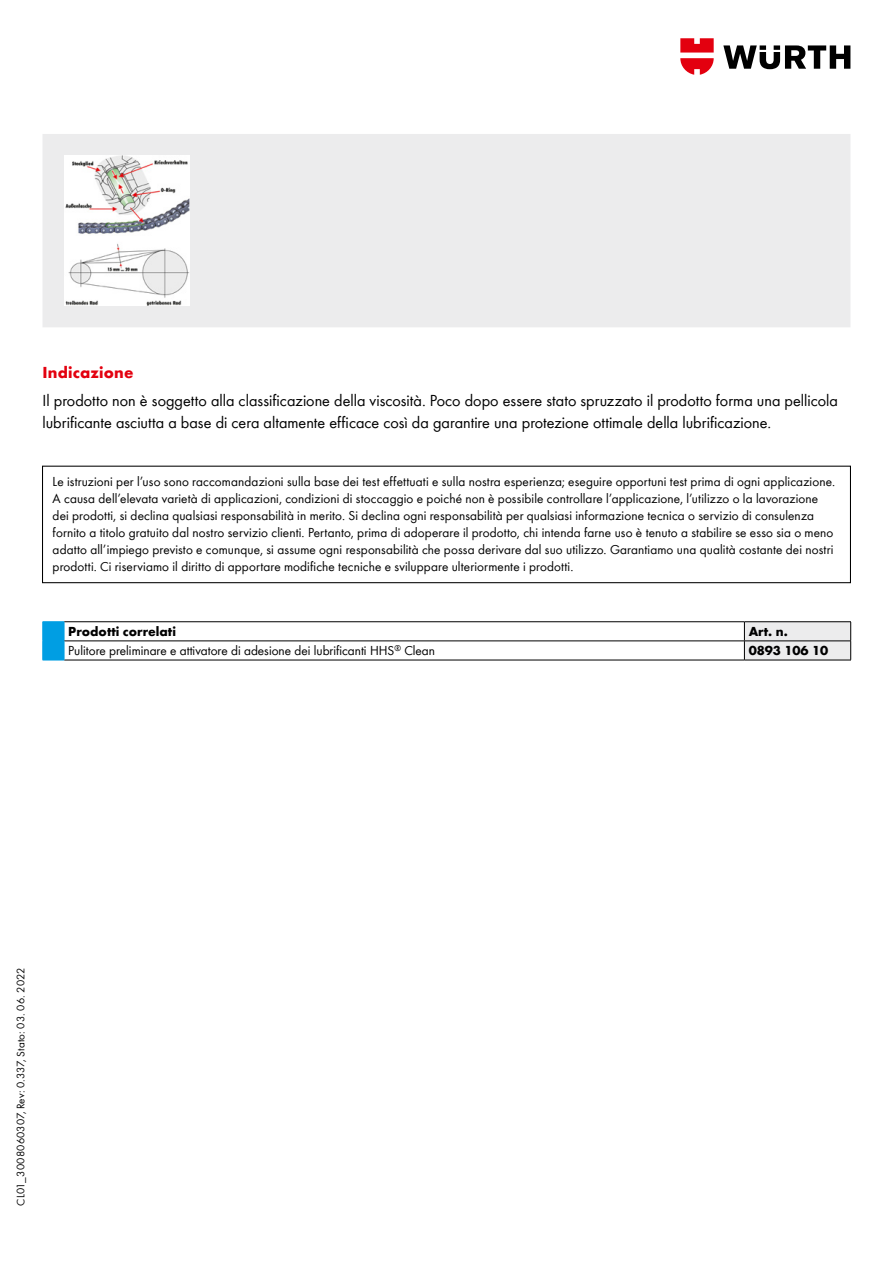
<style>
.page{position:relative;width:893px;height:1263px;background:#fff}
.page>*{position:absolute;margin:0;border:0;box-sizing:border-box;transform-origin:0 0}
.t1{font:16.5px/21.8px "Wuerth Global";color:#000}
.t2{font:700 16.5px "Wuerth Global";letter-spacing:.01em;color:#e3000f}
.t3{font:13.5px/17px "Wuerth Global";letter-spacing:.01em;color:#000}
.t4{font:700 13.5px "Wuerth Global";color:#000}
.t5{font:11.25px "Wuerth Global";letter-spacing:.01em;color:#000}
</style>
<div class="page">
<svg style="left:723px;top:45px;width:127px;height:24px"></svg>
<svg style="left:680px;top:38px;width:34px;height:37px"></svg>
<hr style="left:64px;top:621px;width:680px;height:1px;background:#000">
<hr style="left:744px;top:621px;width:107px;height:1px;background:#000">
<hr style="left:64px;top:641px;width:680px;height:1px;background:#000">
<hr style="left:64px;top:660px;width:680px;height:1px;background:#000">
<svg style="left:43px;top:621px;width:22px;height:40px"></svg>
<svg style="left:744px;top:622px;width:107px;height:38px;background:#ddddde"></svg>
<hr style="left:744px;top:660px;width:107px;height:1px;background:#000">
<div style="left:43px;top:134px;width:807px;height:193px;background:#ececed"></div>
<img style="left:65px;top:155px;width:124px;height:150px">
<div style="left:42px;top:466px;width:809px;height:117px;border:1px solid #000"></div>
<p class="t2" style="left:43px;top:362px;width:92px">Indicazione</p>
<p class="t1" style="left:43px;top:390px;width:797px">Il prodotto non è soggetto alla classificazione della viscosità. Poco dopo essere stato spruzzato il prodotto forma una pellicola lubrificante asciutta a base di cera altamente efficace così da garantire una protezione ottimale della lubrificazione.</p>
<p class="t3" style="left:53px;top:473px;width:784px">Le istruzioni per l’uso sono raccomandazioni sulla base dei test effettuati e sulla nostra esperienza; eseguire opportuni test prima di ogni applicazione.<br>A causa dell’elevata varietà di applicazioni, condizioni di stoccaggio e poiché non è possibile controllare l’applicazione, l’utilizzo o la lavorazione dei prodotti, si declina qualsiasi responsabilità in merito. Si declina ogni responsabilità per qualsiasi informazione tecnica o servizio di consulenza fornito a titolo gratuito dal nostro servizio clienti. Pertanto, prima di adoperare il prodotto, chi intenda farne uso è tenuto a stabilire se esso sia o meno adatto all’impiego previsto e comunque, si assume ogni responsabilità che possa derivare dal suo utilizzo. Garantiamo una qualità costante dei nostri prodotti. Ci riserviamo il diritto di apportare modifiche tecniche e sviluppare ulteriormente i prodotti.</p>
<p class="t4" style="left:68px;top:624px;width:109px">Prodotti correlati</p>
<p class="t4" style="left:749px;top:624px;width:41px">Art. n.</p>
<p class="t3" style="left:68px;top:642px;width:368px">Pulitore preliminare e attivatore di adesione dei lubrificanti HHS<sup>®</sup> Clean</p>
<p class="t4" style="left:749px;top:643px;width:81px">0893 106 10</p>
<p class="t5" style="left:14px;top:1205px;width:240px;rotate:-90deg">CL01_3008060307, Rev: 0.337, Stato: 03. 06. 2022</p>
</div>
